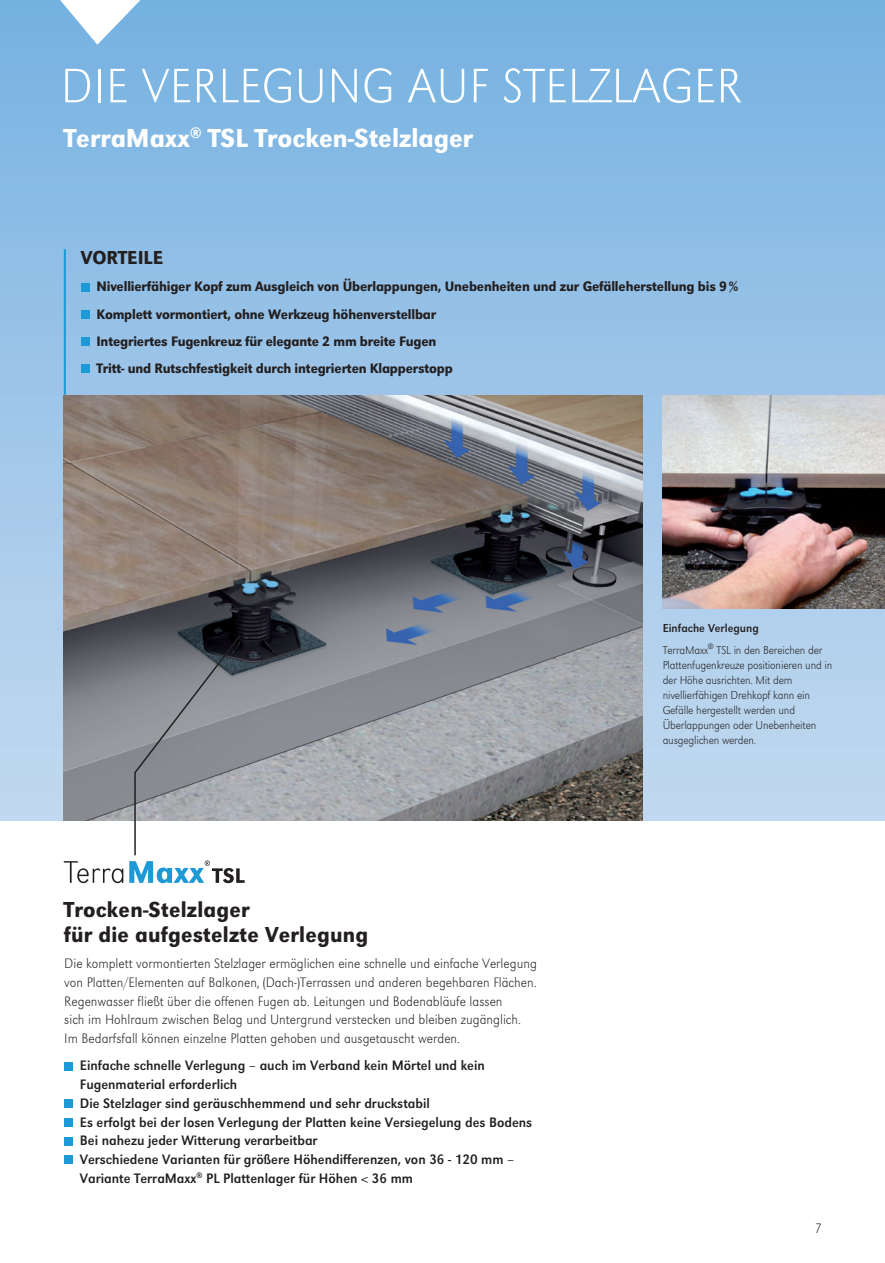
<style>
.page{position:relative;width:885px;height:1263px;background:#fff}
.page>*{position:absolute;margin:0;border:0;box-sizing:border-box;transform-origin:0 0}
.t1{font:50.25px "URW Grotesk T Extr Ligh Narr";letter-spacing:.01em;color:#fff}
.t2{font:27px "URW Grotesk T Medi Narr";color:#fff}
.t3{font:22.5px/25.5px "URW Grotesk T Medi Narr";letter-spacing:.01em;color:#231f20}
.t4{font:19.5px "URW Grotesk T Medi Narr";color:#231f20}
.t5{font:14.25px/18.8px "URW Grotesk T Extr Ligh Narr";color:#231f20}
.t6{font:14.25px/18.8px "URW Grotesk T Regu Narr";color:#231f20}
.t7{font:14.25px/27.3px "URW Grotesk T Medi Narr";letter-spacing:-.01em;color:#231f20}
.t8{font:12px/15px "URW Grotesk T Extr Ligh Narr";letter-spacing:-.015em;color:#231f20}
.t9{font:12px "URW Grotesk T Regu Narr";color:#231f20}
</style>
<div class="page">
<div style="left:0;top:0;width:884px;height:821px;background:linear-gradient(to bottom,#77b2e1,#c3d8ee)"></div>
<img style="left:64px;top:395px;width:578px;height:426px">
<div style="left:64px;top:1062px;width:9px;height:8px;background:#1d99d6"></div>
<div style="left:64px;top:1099px;width:9px;height:9px;background:#1d99d6"></div>
<div style="left:64px;top:1118px;width:9px;height:9px;background:#1d99d6"></div>
<div style="left:64px;top:1137px;width:9px;height:8px;background:#1d99d6"></div>
<div style="left:64px;top:1156px;width:9px;height:8px;background:#1d99d6"></div>
<img style="left:662px;top:395px;width:222px;height:214px">
<hr style="left:64px;top:249px;width:2px;height:146px;background:#1d99d6">
<svg style="left:60px;top:0;width:80px;height:45px"></svg>
<svg style="left:64px;top:861px;width:59px;height:22px"></svg>
<svg style="left:129px;top:634px;width:115px;height:249px"></svg>
<div style="left:81px;top:283px;width:8px;height:8px;background:#1d99d6"></div>
<div style="left:81px;top:310px;width:8px;height:9px;background:#1d99d6"></div>
<div style="left:81px;top:337px;width:8px;height:9px;background:#1d99d6"></div>
<div style="left:81px;top:365px;width:8px;height:8px;background:#1d99d6"></div>
<h1 class="t1" style="left:61px;top:57px;width:375px">Die verlegung AUF</h1>
<h1 class="t1" style="left:502px;top:57px;width:214px">STELZLAGER</h1>
<h2 class="t2" style="left:64px;top:122px;width:411px">TerraMaxx<sup>®</sup> TSL Trocken-Stelzlager</h2>
<h3 class="t4" style="left:81px;top:247px;width:84px">Vorteile</h3>
<p class="t7" style="left:96px;top:273px;width:643px">Nivellierfähiger Kopf zum Ausgleich von Überlappungen, Unebenheiten und zur Gefälleherstellung bis 9% Komplett vormontiert, ohne Werkzeug höhenverstellbar<br>Integriertes Fugenkreuz für elegante 2 mm breite Fugen<br>Tritt- und Rutschfestigkeit durch integrierten Klapperstopp</p>
<h3 class="t3" style="left:64px;top:896px;width:306px">Trocken-Stelzlager<br>für die aufgestelzte Verlegung</h3>
<p class="t5" style="left:64px;top:954px;width:474px">Die komplett vormontierten Stelzlager ermöglichen eine schnelle und einfache Verlegung von Platten/Elementen auf Balkonen, (Dach-)Terrassen und anderen begehbaren Flächen.<br>Regenwasser fließt über die offenen Fugen ab. Leitungen und Bodenabläufe lassen<br>sich im Hohlraum zwischen Belag und U ntergrund verstecken und bleiben zugänglich.<br>I m Bedarfsfall können einzelne Platten gehoben und ausgetauscht werden.</p>
<p class="t6" style="left:80px;top:1056px;width:454px">Einfache schnelle Verlegung – auch im Verband kein Mörtel und kein Fugenmaterial erforderlich<br>Die Stelzlager sind geräuschhemmend und sehr druckstabil<br>Es erfolgt bei der losen Verlegung der Platten keine Versiegelung des Bodens Bei nahezu jeder Witterung verarbeitbar<br>Verschiedene Varianten für größere Höhendifferenzen, von 36 - 120 mm – Variante TerraMaxx<sup>®</sup> PL Plattenlager für Höhen &lt; 36 mm</p>
<p class="t9" style="left:662px;top:621px;width:98px">Einfache Verlegung</p>
<p class="t8" style="left:662px;top:642px;width:171px">TerraMaxx<sup>®</sup> TSL in den Bereichen der Plattenfugenkreuze positionieren und in der Höhe ausrichten. Mit dem nivellierfähigen Drehkopf kann ein Gefälle hergestellt werden und Überlappungen oder U nebenheiten ausgeglichen werden.</p>
<p class="t5" style="left:813px;top:1219px;width:9px">7</p>
</div>
